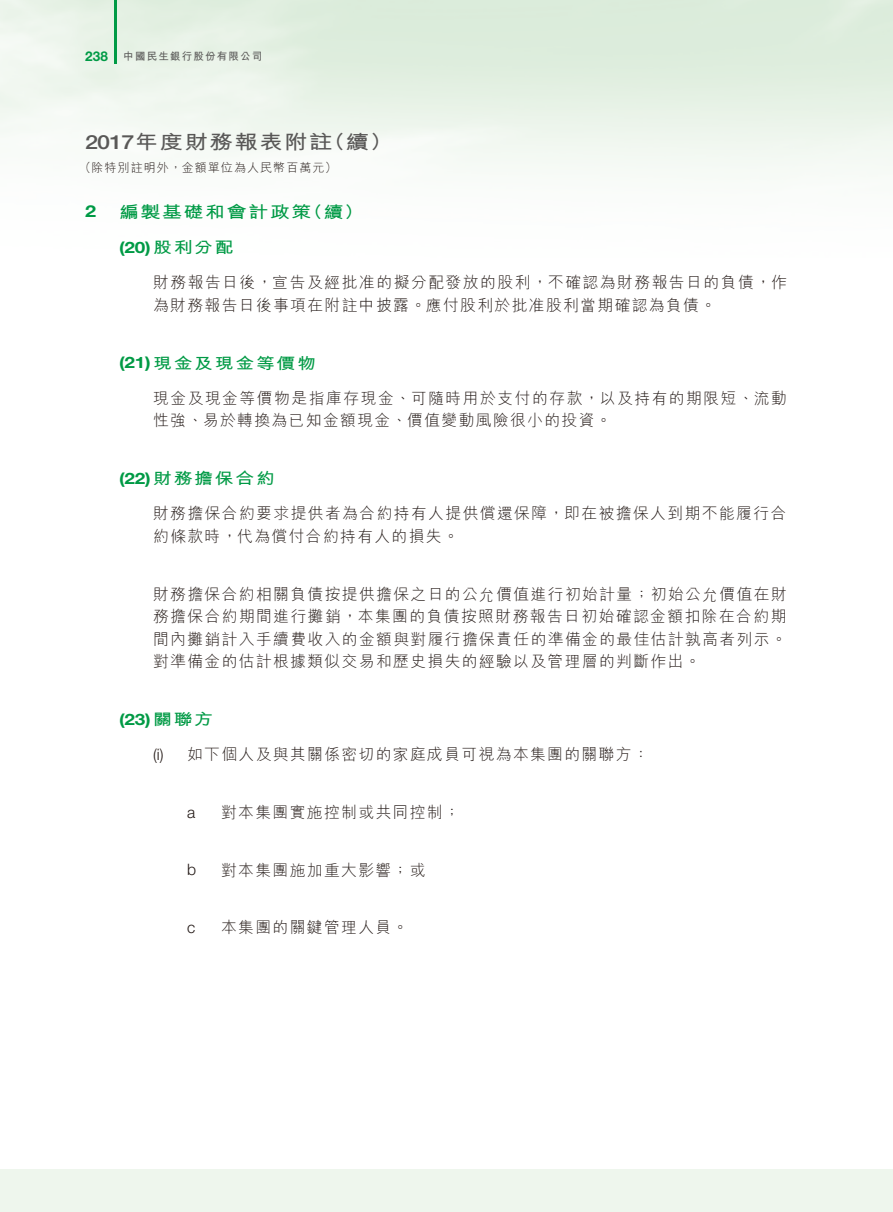
<style>
.page{position:relative;width:893px;height:1212px;background:#fff}
.page>*{position:absolute;margin:0;border:0;box-sizing:border-box;transform-origin:0 0}
.t1{font:700 19.5px "M Hei HK";letter-spacing:.065em;color:#595857;scale:1.2 1}
.t2{font:700 16.5px "M Hei HK";letter-spacing:.09em;color:#009a45;scale:1.2 1}
.t3{font:700 16.5px "Helvetica Neue";color:#009a45;scale:1.2 1}
.t4{font:300 15.75px/22.5px "M Hei HK";letter-spacing:.09em;color:#231916}
.t5{font:700 15.75px "M Hei HK";letter-spacing:.09em;color:#009a45;scale:1.2 1}
.t6{font:700 15.75px "Helvetica Neue";color:#009a45;scale:1.2 1}
.t7{font:300 15.75px "Helvetica Neue";color:#231916}
.t8{font:300 12px "M Hei HK";letter-spacing:.09em;color:#231916}
.t9{font:700 10.5px "M Hei HK";letter-spacing:.115em;color:#595857}
.s1{font-family:"Helvetica Neue";font-size:13.5px;color:#009a45}
.s2{font-family:"Helvetica Neue";font-weight:500}
.s3{font-family:"M Hei HK"}
.s4{font-family:"Helvetica Neue"}
</style>
<div class="page">
<img style="left:0;top:0;width:893px;height:167px">
<div style="left:0;top:1169px;width:893px;height:43px;background:#eef6ed"></div>
<hr style="left:115px;top:0;width:2px;height:64px;background:#009a45">
<p class="t9" style="left:85px;top:49px;width:179px"><span class="s1">238</span> 中國民生銀行股份有限公司</p>
<p class="t1" style="left:85px;top:128px;width:258px"><span class="s2">2017</span>年度財務報表附註（續）</p>
<p class="t8" style="left:79px;top:159px;width:259px">（除特別註明外，金額單位為人民幣百萬元）</p>
<p class="t3" style="left:85px;top:201px;width:11px">2</p>
<p class="t2" style="left:119px;top:200px;width:206px">編製基礎和會計政策（續）</p>
<p class="t6" style="left:119px;top:237px;width:97px">(20) <span class="s3">股利分配</span></p>
<p class="t4" style="left:153px;top:271px;width:635px">財務報告日後，宣告及經批准的擬分配發放的股利，不確認為財務報告日的負債，作為財務報告日後事項在附註中披露。應付股利於批准股利當期確認為負債。</p>
<p class="t5" style="left:119px;top:351px;width:166px"><span class="s4">(21)</span> 現金及現金等價物</p>
<p class="t4" style="left:153px;top:386px;width:635px">現金及現金等價物是指庫存現金、可隨時用於支付的存款，以及持有的期限短、流動性強、易於轉換為已知金額現金、價值變動風險很小的投資。</p>
<p class="t5" style="left:119px;top:467px;width:131px"><span class="s4">(22)</span> 財務擔保合約</p>
<p class="t4" style="left:153px;top:502px;width:635px">財務擔保合約要求提供者為合約持有人提供償還保障，即在被擔保人到期不能履行合約條款時，代為償付合約持有人的損失。</p>
<p class="t4" style="left:153px;top:582px;width:635px;text-align:justify">財務擔保合約相關負債按提供擔保之日的公允價值進行初始計量；初始公允價值在財務擔保合約期間進行攤銷，本集團的負債按照財務報告日初始確認金額扣除在合約期間內攤銷計入手續費收入的金額與對履行擔保責任的準備金的最佳估計孰高者列示。對準備金的估計根據類似交易和歷史損失的經驗以及管理層的判斷作出。</p>
<p class="t6" style="left:119px;top:709px;width:80px">(23) <span class="s3">關聯方</span></p>
<p class="t4" style="left:153px;top:742px;width:497px"><span class="s4">(i)</span> 如下個人及與其關係密切的家庭成員可視為本集團的關聯方：</p>
<p class="t7" style="left:187px;top:802px;width:10px">a</p>
<p class="t4" style="left:221px;top:800px;width:240px">對本集團實施控制或共同控制；</p>
<p class="t7" style="left:187px;top:860px;width:11px">b</p>
<p class="t4" style="left:221px;top:858px;width:206px">對本集團施加重大影響；或</p>
<p class="t7" style="left:187px;top:918px;width:10px">c</p>
<p class="t4" style="left:221px;top:916px;width:189px">本集團的關鍵管理人員。</p>
</div>
